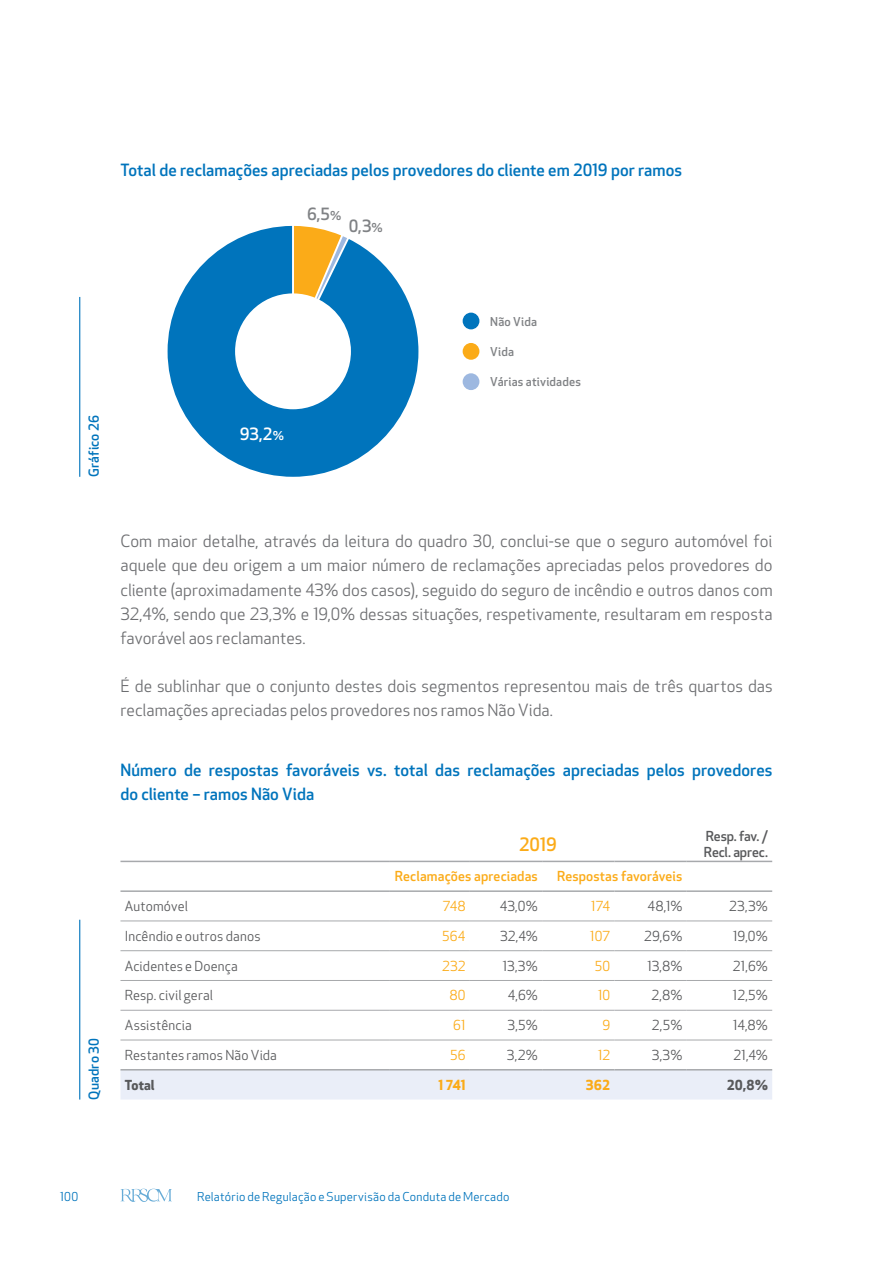
<style>
.page{position:relative;width:893px;height:1263px;background:#fff}
.page>*{position:absolute;margin:0;border:0;box-sizing:border-box;transform-origin:0 0}
.t1{font:500 18px "Apex New";color:#fbab18}
.t2{font:16.5px/24px "Apex New";letter-spacing:.005em;color:#6d6e71;text-align:justify}
.t3{font:500 16.5px/24px "Apex New";letter-spacing:.005em;color:#0074bc}
.t4{font:500 16.5px "Apex New";color:#808285}
.t5{font:500 16.5px "Apex New";color:#fff}
.t6{font:13.5px "Apex New";letter-spacing:.015em;color:#58595b}
.t7{font:500 13.5px "Apex New";letter-spacing:.01em;color:#fbab18}
.t8{font:13.5px "Apex New";letter-spacing:.01em;color:#fbab18}
.t9{font:500 13.5px/16.2px "Apex New";letter-spacing:-.01em;color:#58595b}
.t10{font:500 13.5px "Apex New";letter-spacing:.015em;color:#0074bc}
.t11{font:700 13.5px "Apex New";letter-spacing:.005em;color:#58595b}
.t12{font:700 13.5px "Apex New";letter-spacing:-.005em;color:#fbab18}
.t13{font:12px "Apex New";letter-spacing:.02em;color:#0074bc}
.t14{font:500 12px "Apex New";letter-spacing:.015em;color:#808285}
.s1{font-size:12px}
</style>
<div class="page">
<svg style="left:120px;top:1188px;width:52px;height:14px"></svg>
<svg style="left:168px;top:226px;width:250px;height:251px;fill:#0074bc"></svg>
<svg style="left:294px;top:226px;width:53px;height:73px;background:#c4ac63"></svg>
<hr style="left:79px;top:297px;width:1px;height:180px;background:#0074bc">
<div style="left:463px;top:343px;width:16px;height:17px;background:#fbab18;border-radius:50%"></div>
<div style="left:463px;top:313px;width:16px;height:16px;background:#0074bc;border-radius:50%"></div>
<div style="left:463px;top:373px;width:16px;height:17px;background:#9db8e0;border-radius:50%"></div>
<hr style="left:79px;top:920px;width:1px;height:179px;background:#0074bc">
<div style="left:120px;top:1070px;width:652px;height:29px;background:#eaeef8"></div>
<hr style="left:120px;top:861px;width:269px;height:1px;background:#a7a9ac">
<hr style="left:389px;top:861px;width:81px;height:1px;background:#a7a9ac">
<hr style="left:470px;top:861px;width:72px;height:1px;background:#a7a9ac">
<hr style="left:542px;top:861px;width:72px;height:1px;background:#a7a9ac">
<hr style="left:614px;top:861px;width:73px;height:1px;background:#a7a9ac">
<hr style="left:687px;top:861px;width:85px;height:1px;background:#a7a9ac">
<hr style="left:120px;top:890px;width:269px;height:2px;background:#a7a9ac">
<hr style="left:389px;top:890px;width:81px;height:2px;background:#a7a9ac">
<hr style="left:470px;top:890px;width:72px;height:2px;background:#a7a9ac">
<hr style="left:542px;top:890px;width:72px;height:2px;background:#a7a9ac">
<hr style="left:614px;top:890px;width:73px;height:2px;background:#a7a9ac">
<hr style="left:687px;top:890px;width:85px;height:2px;background:#a7a9ac">
<hr style="left:120px;top:1069px;width:269px;height:1px;background:#a7a9ac">
<hr style="left:389px;top:1069px;width:81px;height:1px;background:#a7a9ac">
<hr style="left:470px;top:1069px;width:72px;height:1px;background:#a7a9ac">
<hr style="left:542px;top:1069px;width:72px;height:1px;background:#a7a9ac">
<hr style="left:614px;top:1069px;width:73px;height:1px;background:#a7a9ac">
<hr style="left:687px;top:1069px;width:85px;height:1px;background:#a7a9ac">
<hr style="left:120px;top:921px;width:269px;height:1px;background:#a7a9ac">
<hr style="left:389px;top:921px;width:81px;height:1px;background:#a7a9ac">
<hr style="left:470px;top:921px;width:72px;height:1px;background:#a7a9ac">
<hr style="left:542px;top:921px;width:72px;height:1px;background:#a7a9ac">
<hr style="left:614px;top:921px;width:73px;height:1px;background:#a7a9ac">
<hr style="left:687px;top:921px;width:85px;height:1px;background:#a7a9ac">
<hr style="left:120px;top:950px;width:269px;height:1px;background:#a7a9ac">
<hr style="left:389px;top:950px;width:81px;height:1px;background:#a7a9ac">
<hr style="left:470px;top:950px;width:72px;height:1px;background:#a7a9ac">
<hr style="left:542px;top:950px;width:72px;height:1px;background:#a7a9ac">
<hr style="left:614px;top:950px;width:73px;height:1px;background:#a7a9ac">
<hr style="left:687px;top:950px;width:85px;height:1px;background:#a7a9ac">
<hr style="left:120px;top:980px;width:269px;height:1px;background:#a7a9ac">
<hr style="left:389px;top:980px;width:81px;height:1px;background:#a7a9ac">
<hr style="left:470px;top:980px;width:72px;height:1px;background:#a7a9ac">
<hr style="left:542px;top:980px;width:72px;height:1px;background:#a7a9ac">
<hr style="left:614px;top:980px;width:73px;height:1px;background:#a7a9ac">
<hr style="left:687px;top:980px;width:85px;height:1px;background:#a7a9ac">
<hr style="left:120px;top:1010px;width:269px;height:1px;background:#a7a9ac">
<hr style="left:389px;top:1010px;width:81px;height:1px;background:#a7a9ac">
<hr style="left:470px;top:1010px;width:72px;height:1px;background:#a7a9ac">
<hr style="left:542px;top:1010px;width:72px;height:1px;background:#a7a9ac">
<hr style="left:614px;top:1010px;width:73px;height:1px;background:#a7a9ac">
<hr style="left:687px;top:1010px;width:85px;height:1px;background:#a7a9ac">
<hr style="left:120px;top:1040px;width:269px;height:1px;background:#a7a9ac">
<hr style="left:389px;top:1040px;width:81px;height:1px;background:#a7a9ac">
<hr style="left:470px;top:1040px;width:72px;height:1px;background:#a7a9ac">
<hr style="left:542px;top:1040px;width:72px;height:1px;background:#a7a9ac">
<hr style="left:614px;top:1040px;width:73px;height:1px;background:#a7a9ac">
<hr style="left:687px;top:1040px;width:85px;height:1px;background:#a7a9ac">
<p class="t3" style="left:120px;top:157px;width:563px">Total de reclamações apreciadas pelos provedores do cliente em 2019 por ramos</p>
<p class="t4" style="left:307px;top:203px;width:36px">6,5<span class="s1">%</span></p>
<p class="t4" style="left:349px;top:215px;width:36px">0,3<span class="s1">%</span></p>
<p class="t10" style="left:85px;top:477px;width:63px;rotate:-90deg">Gráfico 26</p>
<p class="t5" style="left:240px;top:423px;width:46px">93,2<span class="s1">%</span></p>
<p class="t14" style="left:490px;top:313px;width:48px">Não Vida</p>
<p class="t14" style="left:490px;top:343px;width:25px">Vida</p>
<p class="t14" style="left:490px;top:374px;width:92px">Várias atividades</p>
<p class="t10" style="left:85px;top:1099px;width:63px;rotate:-90deg">Quadro 30</p>
<p class="t2" style="left:120px;top:529px;width:654px">Com maior detalhe, através da leitura do quadro 30, conclui-se que o seguro automóvel foi aquele que deu origem a um maior número de reclamações apreciadas pelos provedores do cliente (aproximadamente 43% dos casos), seguido do seguro de incêndio e outros danos com 32,4%, sendo que 23,3% e 19,0% dessas situações, respetivamente, resultaram em resposta favorável aos reclamantes.</p>
<p class="t2" style="left:120px;top:673px;width:654px">É de sublinhar que o conjunto destes dois segmentos representou mais de três quartos das reclamações apreciadas pelos provedores nos ramos Não Vida.</p>
<p class="t3" style="left:120px;top:758px;width:653px">Número de respostas favoráveis vs. total das reclamações apreciadas pelos provedores do cliente – ramos Não Vida</p>
<p class="t1" style="left:519px;top:832px;width:39px">2019</p>
<p class="t9" style="left:704px;top:828px;width:65px">Resp. fav. /<br>Recl. aprec.</p>
<p class="t7" style="left:395px;top:867px;width:145px">Reclamações apreciadas</p>
<p class="t7" style="left:557px;top:867px;width:127px">Respostas favoráveis</p>
<p class="t6" style="left:125px;top:898px;width:65px">Automóvel</p>
<p class="t8" style="left:443px;top:898px;width:24px">748</p>
<p class="t6" style="left:500px;top:898px;width:40px">43,0%</p>
<p class="t8" style="left:591px;top:898px;width:20px">174</p>
<p class="t6" style="left:647px;top:898px;width:36px">48,1%</p>
<p class="t6" style="left:729px;top:898px;width:40px">23,3%</p>
<p class="t6" style="left:125px;top:927px;width:137px">Incêndio e outros danos</p>
<p class="t8" style="left:442px;top:927px;width:25px">564</p>
<p class="t6" style="left:500px;top:927px;width:39px">32,4%</p>
<p class="t8" style="left:590px;top:927px;width:21px">107</p>
<p class="t6" style="left:644px;top:927px;width:40px">29,6%</p>
<p class="t6" style="left:733px;top:927px;width:36px">19,0%</p>
<p class="t6" style="left:125px;top:957px;width:115px">Acidentes e Doença</p>
<p class="t8" style="left:442px;top:957px;width:25px">232</p>
<p class="t6" style="left:503px;top:957px;width:37px">13,3%</p>
<p class="t8" style="left:595px;top:957px;width:17px">50</p>
<p class="t6" style="left:647px;top:957px;width:37px">13,8%</p>
<p class="t6" style="left:733px;top:957px;width:37px">21,6%</p>
<p class="t6" style="left:125px;top:987px;width:90px">Resp. civil geral</p>
<p class="t8" style="left:450px;top:987px;width:17px">80</p>
<p class="t6" style="left:508px;top:987px;width:32px">4,6%</p>
<p class="t8" style="left:598px;top:987px;width:14px">10</p>
<p class="t6" style="left:652px;top:987px;width:32px">2,8%</p>
<p class="t6" style="left:733px;top:987px;width:37px">12,5%</p>
<p class="t6" style="left:125px;top:1017px;width:68px">Assistência</p>
<p class="t8" style="left:453px;top:1017px;width:14px">61</p>
<p class="t6" style="left:507px;top:1017px;width:32px">3,5%</p>
<p class="t8" style="left:603px;top:1017px;width:9px">9</p>
<p class="t6" style="left:652px;top:1017px;width:32px">2,5%</p>
<p class="t6" style="left:733px;top:1017px;width:37px">14,8%</p>
<p class="t6" style="left:125px;top:1046px;width:154px">Restantes ramos Não Vida</p>
<p class="t8" style="left:450px;top:1046px;width:17px">56</p>
<p class="t6" style="left:507px;top:1046px;width:32px">3,2%</p>
<p class="t8" style="left:598px;top:1046px;width:14px">12</p>
<p class="t6" style="left:652px;top:1046px;width:32px">3,3%</p>
<p class="t6" style="left:733px;top:1046px;width:36px">21,4%</p>
<p class="t11" style="left:125px;top:1075px;width:31px">Total</p>
<p class="t12" style="left:439px;top:1075px;width:29px">1 741</p>
<p class="t12" style="left:586px;top:1075px;width:26px">362</p>
<p class="t11" style="left:727px;top:1075px;width:43px">20,8%</p>
<p class="t13" style="left:60px;top:1189px;width:20px">100</p>
<p class="t13" style="left:197px;top:1189px;width:314px">Relatório de Regulação e Supervisão da Conduta de Mercado</p>
</div>
